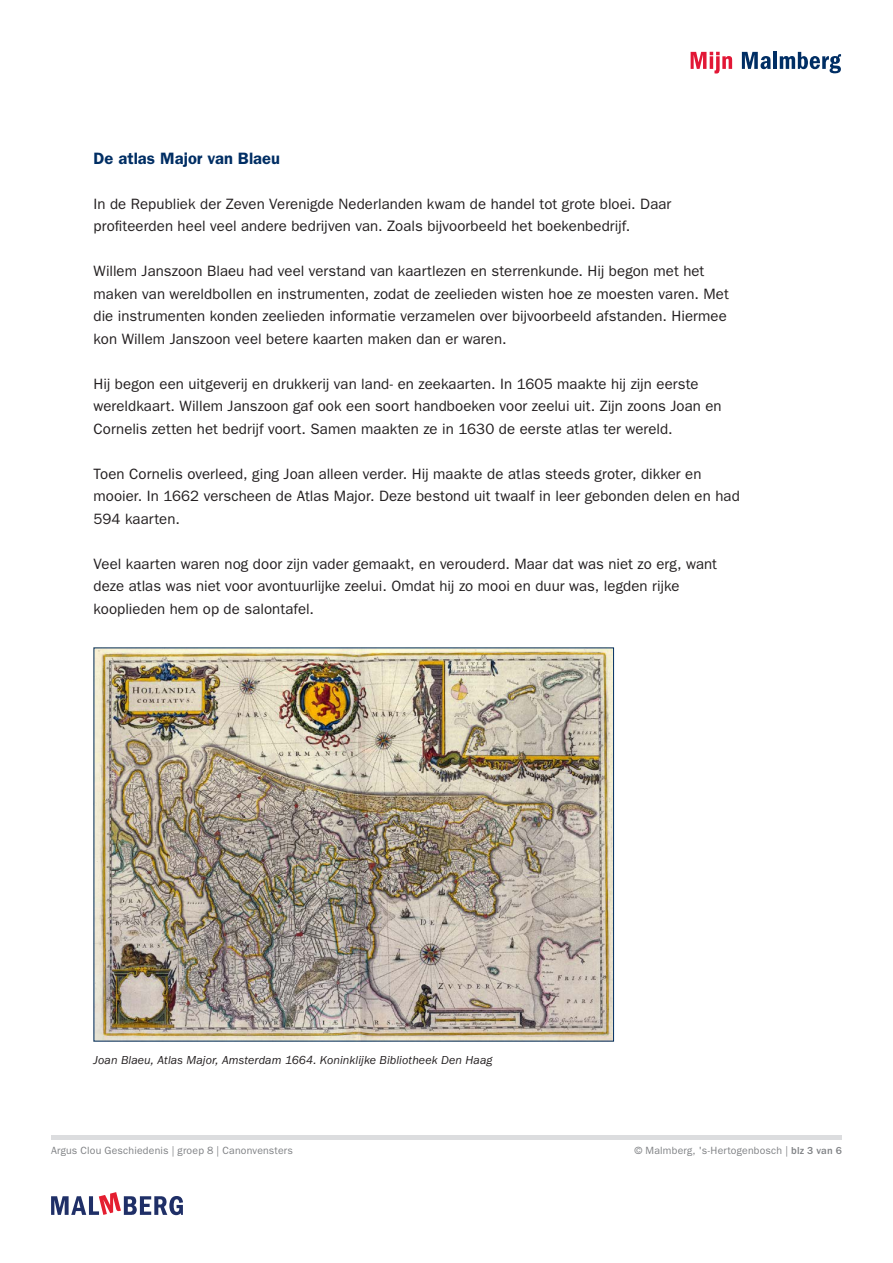
<style>
.page{position:relative;width:893px;height:1263px;background:#fff}
.page>*{position:absolute;margin:0;border:0;box-sizing:border-box;transform-origin:0 0}
.plat{font:600 16.5px "ITC Franklin Gothic Std";letter-spacing:.005em;color:#002e64}
.plat-2{font:15px/22.5px "ITC Franklin Gothic Std";letter-spacing:.005em;color:#231f20}
.plat-3{font:italic 12px "ITC Franklin Gothic Std";letter-spacing:.01em;color:#231f20}
.plat-4{font:10.5px "ITC Franklin Gothic Std";letter-spacing:.015em;color:#808285}
.s1{font-weight:500}
</style>
<div class="page">
<svg style="left:51px;top:1192px;width:132px;height:23px"></svg>
<svg style="left:691px;top:52px;width:41px;height:22px"></svg>
<svg style="left:742px;top:52px;width:29px;height:17px"></svg>
<hr style="left:773px;top:52px;width:4px;height:17px;background:#002e64">
<svg style="left:780px;top:52px;width:61px;height:21px"></svg>
<div style="left:51px;top:1135px;width:791px;height:5px;background:#dcdddf"></div>
<img style="left:96px;top:649px;width:516px;height:390px">
<p class="plat" style="left:94px;top:148px;width:188px">De atlas Major van Blaeu</p>
<p class="plat-2" style="left:94px;top:193px;width:579px">In de Republiek der Zeven Verenigde Nederlanden kwam de handel tot grote bloei. Daar profiteerden heel veel andere bedrijven van. Zoals bijvoorbeeld het boekenbedrijf.</p>
<p class="plat-2" style="left:94px;top:260px;width:637px">Willem Janszoon Blaeu had veel verstand van kaartlezen en sterrenkunde. Hij begon met het maken van wereldbollen en instrumenten, zodat de zeelieden wisten hoe ze moesten varen. Met die instrumenten konden zeelieden informatie verzamelen over bijvoorbeeld afstanden. Hiermee kon Willem Janszoon veel betere kaarten maken dan er waren.</p>
<p class="plat-2" style="left:94px;top:373px;width:630px">Hij begon een uitgeverij en drukkerij van land- en zeekaarten. In 1605 maakte hij zijn eerste wereldkaart. Willem Janszoon gaf ook een soort handboeken voor zeelui uit. Zijn zoons Joan en<br>Cornelis zetten het bedrijf voort. Samen maakten ze in 1630 de eerste atlas ter wereld.</p>
<p class="plat-2" style="left:94px;top:463px;width:648px">Toen Cornelis overleed, ging Joan alleen verder. Hij maakte de atlas steeds groter, dikker en mooier. In 1662 verscheen de Atlas Major. Deze bestond uit twaalf in leer gebonden delen en had<br>594 kaarten.</p>
<p class="plat-2" style="left:94px;top:553px;width:625px">Veel kaarten waren nog door zijn vader gemaakt, en verouderd. Maar dat was niet zo erg, want deze atlas was niet voor avontuurlijke zeelui. Omdat hij zo mooi en duur was, legden rijke kooplieden hem op de salontafel.</p>
<p class="plat-3" style="left:94px;top:1053px;width:401px">Joan Blaeu, Atlas Major, Amsterdam 1664. Koninklijke Bibliotheek Den Haag</p>
<p class="plat-4" style="left:51px;top:1144px;width:244px">Argus Clou Geschiedenis | groep 8 | Canonvensters</p>
<p class="plat-4" style="left:634px;top:1144px;width:209px">© Malmberg, 's-Hertogenbosch | <span class="s1">blz 3 van 6</span></p>
</div>
